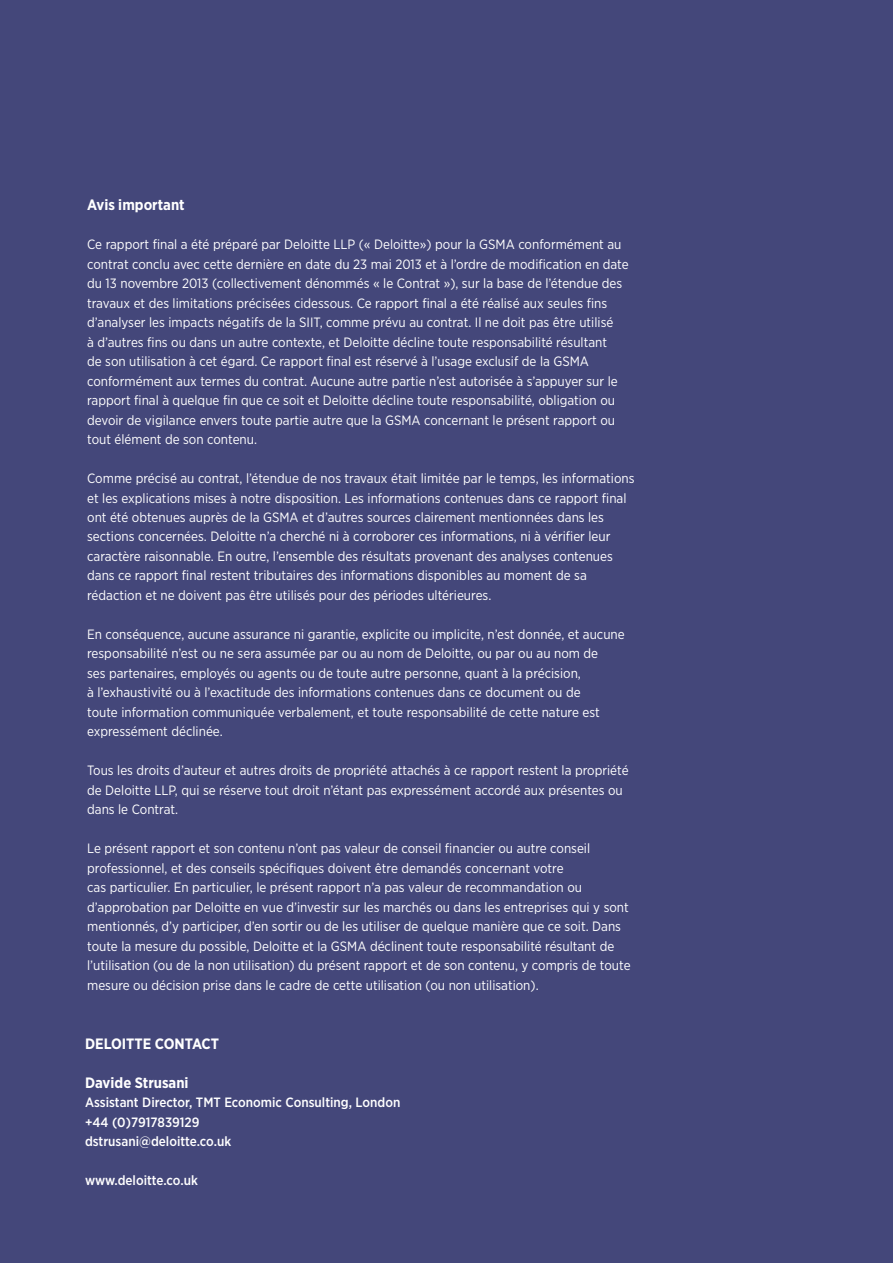
<style>
.page{position:relative;width:893px;height:1263px;background:#44477a}
.page>*{position:absolute;margin:0;border:0;box-sizing:border-box;transform-origin:0 0}
.t1{font:700 15px "Gotham Narrow";color:#fff}
.t2{font:13.5px/19.5px "Gotham Narrow";color:#fff}
.t3{font:500 13.5px/19.5px "Gotham Narrow";color:#fff}
</style>
<div class="page">
<p class="t1" style="left:87px;top:195px;width:99px">Avis important</p>
<p class="t2" style="left:87px;top:234px;width:543px">Ce rapport final a été préparé par Deloitte LLP (« Deloitte») pour la GSMA conformément au contrat conclu avec cette dernière en date du 23 mai 2013 et à l’ordre de modification en date du 13 novembre 2013 (collectivement dénommés « le Contrat »), sur la base de l’étendue des travaux et des limitations précisées cidessous. Ce rapport final a été réalisé aux seules fins d’analyser les impacts négatifs de la SIIT, comme prévu au contrat. Il ne doit pas être utilisé<br>à d’autres fins ou dans un autre contexte, et Deloitte décline toute responsabilité résultant<br>de son utilisation à cet égard. Ce rapport final est réservé à l’usage exclusif de la GSMA conformément aux termes du contrat. Aucune autre partie n’est autorisée à s’appuyer sur le rapport final à quelque fin que ce soit et Deloitte décline toute responsabilité, obligation ou devoir de vigilance envers toute partie autre que la GSMA concernant le présent rapport ou tout élément de son contenu.</p>
<p class="t2" style="left:87px;top:468px;width:549px">Comme précisé au contrat, l’étendue de nos travaux était limitée par le temps, les informations et les explications mises à notre disposition. Les informations contenues dans ce rapport final ont été obtenues auprès de la GSMA et d’autres sources clairement mentionnées dans les sections concernées. Deloitte n’a cherché ni à corroborer ces informations, ni à vérifier leur caractère raisonnable. En outre, l’ensemble des résultats provenant des analyses contenues dans ce rapport final restent tributaires des informations disponibles au moment de sa rédaction et ne doivent pas être utilisés pour des périodes ultérieures.</p>
<p class="t2" style="left:87px;top:624px;width:539px">En conséquence, aucune assurance ni garantie, explicite ou implicite, n’est donnée, et aucune responsabilité n’est ou ne sera assumée par ou au nom de Deloitte, ou par ou au nom de<br>ses partenaires, employés ou agents ou de toute autre personne, quant à la précision,<br>à l’exhaustivité ou à l’exactitude des informations contenues dans ce document ou de<br>toute information communiquée verbalement, et toute responsabilité de cette nature est expressément déclinée.</p>
<p class="t2" style="left:87px;top:761px;width:543px">Tous les droits d’auteur et autres droits de propriété attachés à ce rapport restent la propriété de Deloitte LLP, qui se réserve tout droit n’étant pas expressément accordé aux présentes ou dans le Contrat.</p>
<p class="t2" style="left:87px;top:839px;width:545px">Le présent rapport et son contenu n’ont pas valeur de conseil financier ou autre conseil professionnel, et des conseils spécifiques doivent être demandés concernant votre<br>cas particulier. En particulier, le présent rapport n’a pas valeur de recommandation ou d’approbation par Deloitte en vue d’investir sur les marchés ou dans les entreprises qui y sont mentionnés, d’y participer, d’en sortir ou de les utiliser de quelque manière que ce soit. Dans toute la mesure du possible, Deloitte et la GSMA déclinent toute responsabilité résultant de l’utilisation (ou de la non utilisation) du présent rapport et de son contenu, y compris de toute mesure ou décision prise dans le cadre de cette utilisation (ou non utilisation).</p>
<p class="t1" style="left:85px;top:1034px;width:136px">Deloitte contact</p>
<p class="t1" style="left:85px;top:1073px;width:105px">Davide Strusani</p>
<p class="t3" style="left:85px;top:1092px;width:317px">Assistant Director, TMT Economic Consulting, London +44 (0)7917839129<br>dstrusani@deloitte.co.uk</p>
<p class="t3" style="left:85px;top:1170px;width:114px">www.deloitte.co.uk</p>
</div>
